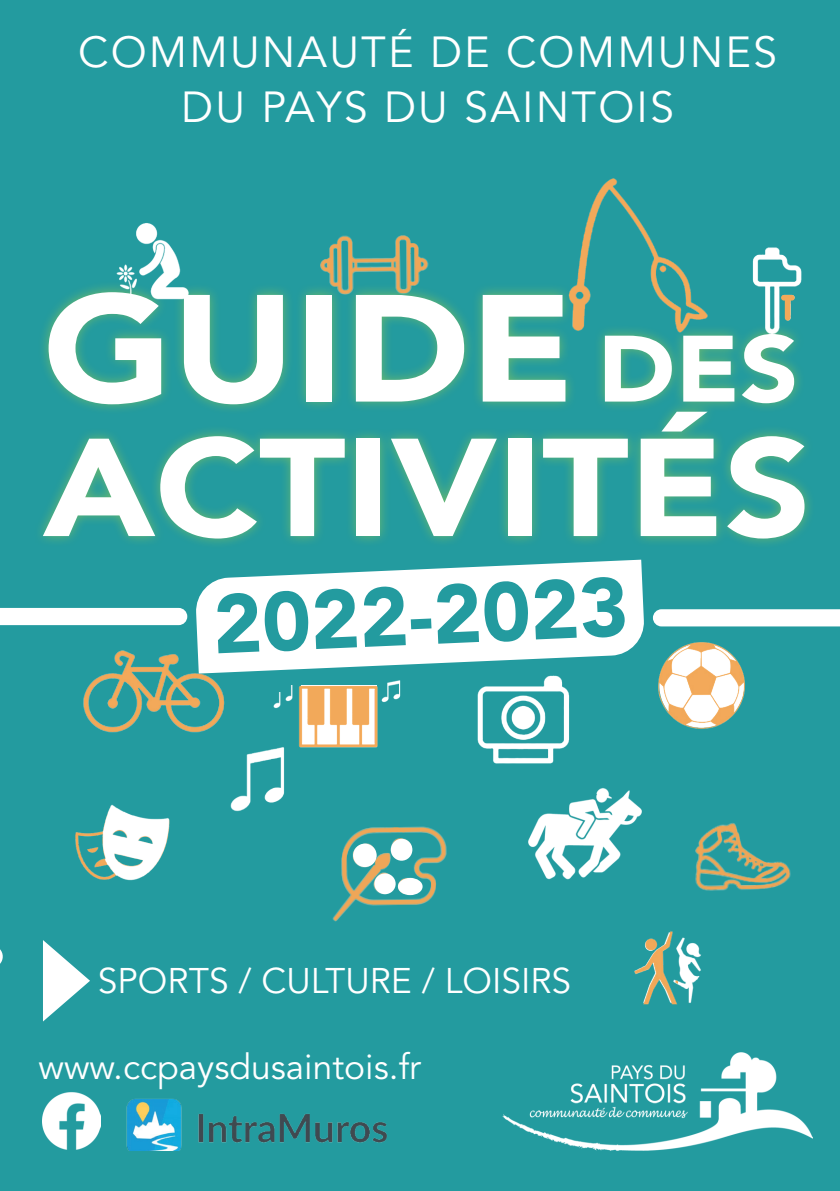
<style>
.page{position:relative;width:840px;height:1191px;background:#fff}
.page>*{position:absolute;margin:0;border:0;box-sizing:border-box;transform-origin:0 0}
.t1{font:900 150.6px "Avenir";color:#fff;scale:1.1 1}
.t2{font:900 137.4px "Avenir";color:#fff;scale:1.1 1}
.t3{font:900 82.4px "Avenir";color:#239b9f}
.t4{font:43.2px/54.6px "Avenir";letter-spacing:.05em;color:#fff;text-align:center}
.t5{font:35.4px "Avenir";color:#fff}
.s1{font-size:93px}
</style>
<div class="page">
<div style="left:0;top:0;width:839px;height:1191px;background:#239b9f"></div>
<svg style="left:196px;top:559px;width:448px;height:113px;background:#e0f1f1"></svg>
<div style="left:33px;top:280px;width:782px;height:270px;background:#83c45d;opacity:.75"></div>
<svg style="left:0;top:949px;width:3px;height:15px"></svg>
<div style="left:0;top:608px;width:187px;height:17px;background:#fff"></div>
<svg style="left:652px;top:609px;width:187px;height:17px;background:#f8fcfc"></svg>
<img style="left:502px;top:1053px;width:310px;height:97px">
<img style="left:43px;top:1092px;width:57px;height:58px">
<img style="left:83px;top:643px;width:164px;height:90px">
<img style="left:513px;top:178px;width:195px;height:194px">
<img style="left:332px;top:826px;width:115px;height:96px">
<img style="left:308px;top:235px;width:142px;height:94px">
<img style="left:695px;top:823px;width:96px;height:68px">
<img style="left:109px;top:223px;width:91px;height:79px">
<div style="left:390px;top:838px;width:22px;height:22px;background:#fff;border-radius:50%"></div>
<div style="left:397px;top:878px;width:25px;height:17px;background:#fff;border-radius:50%"></div>
<div style="left:374px;top:873px;width:21px;height:21px;background:#fff;border-radius:50%"></div>
<div style="left:353px;top:843px;width:23px;height:24px;background:#fff;border-radius:50%"></div>
<img style="left:725px;top:247px;width:90px;height:102px">
<img style="left:422px;top:641px;width:198px;height:123px">
<img style="left:226px;top:732px;width:59px;height:80px">
<img style="left:386px;top:680px;width:15px;height:22px">
<img style="left:285px;top:685px;width:8px;height:17px">
<img style="left:273px;top:692px;width:8px;height:17px">
<img style="left:620px;top:633px;width:125px;height:96px">
<div style="left:784px;top:296px;width:6px;height:24px;background:#f2a95a;border-radius:3px"></div>
<div style="left:780px;top:295px;width:14px;height:5px;background:#f2a95a;border-radius:3px"></div>
<img style="left:298px;top:685px;width:88px;height:63px">
<img style="left:502px;top:689px;width:164px;height:191px">
<img style="left:75px;top:832px;width:8px;height:34px">
<img style="left:83px;top:804px;width:87px;height:77px">
<img style="left:676px;top:937px;width:25px;height:68px">
<img style="left:634px;top:931px;width:42px;height:74px">
<svg style="left:43px;top:940px;width:47px;height:81px"></svg>
<img style="left:126px;top:1098px;width:261px;height:52px">
<p class="t4" style="left:78px;top:26px;width:700px">COMMUNAUTÉ DE COMMUNES<br>DU PAYS DU SAINTOIS</p>
<h1 class="t1" style="left:43px;top:220px;width:688px">GUIDE <span class="s1">DES</span></h1>
<h2 class="t2" style="left:43px;top:370px;width:699px">ACTIVITÉS</h2>
<h3 class="t3" style="left:211px;top:552px;width:416px;rotate:-2deg">2022-2023</h3>
<p class="t5" style="left:98px;top:954px;width:474px">SPORTS / CULTURE / LOISIRS</p>
<p class="t5" style="left:38px;top:1040px;width:384px">www.ccpaysdusaintois.fr</p>
</div>
